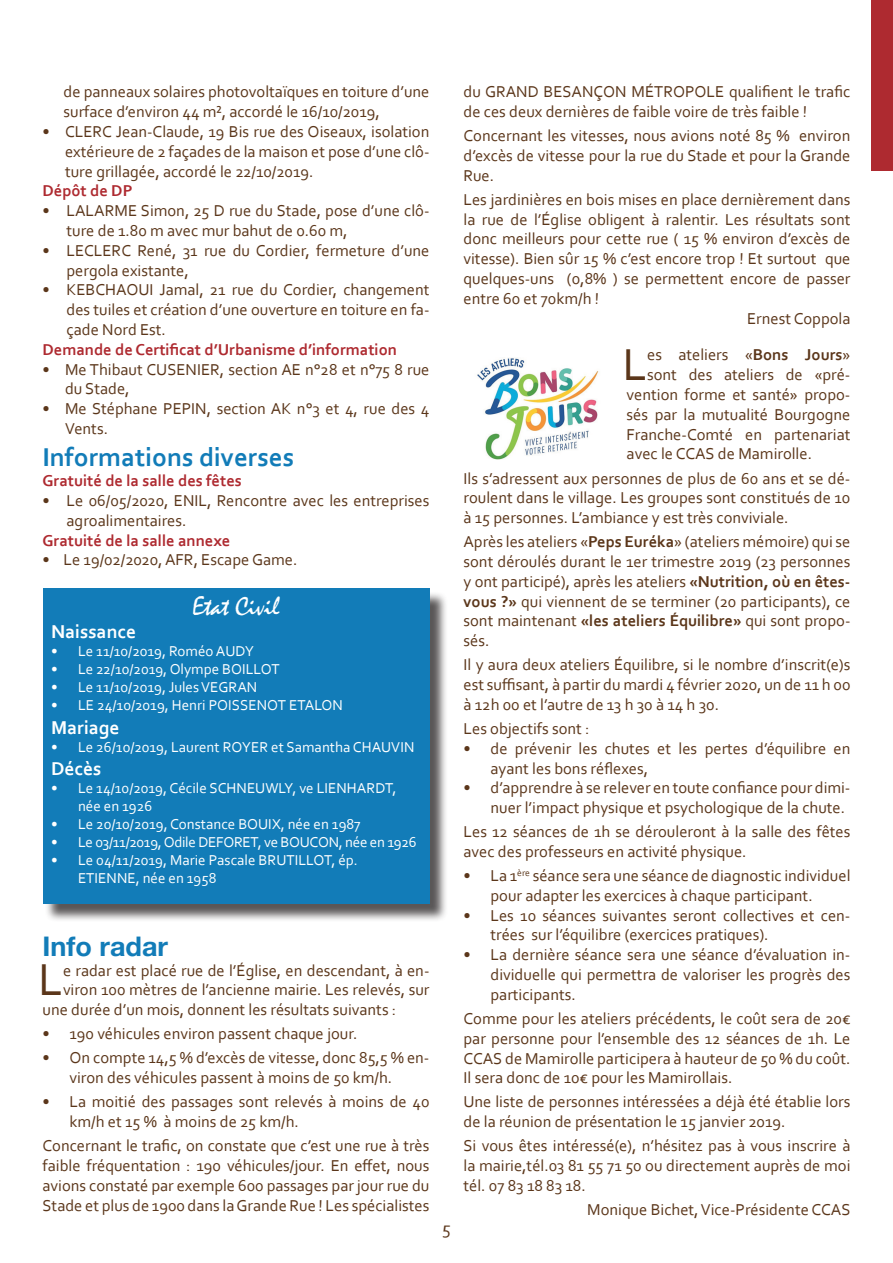
<style>
.page{position:relative;width:893px;height:1263px;background:#fff}
.page>*{position:absolute;margin:0;border:0;box-sizing:border-box;transform-origin:0 0}
.t1{font:46.8px "Corbel";color:#5b361a}
.t2{font:700 27px "Corbel";color:#127cb8}
.t3{font:27px "Mistral";color:#fff}
.t4{font:700 27px "Helvetica Neue";color:#127cb8}
.t5{font:700 19.5px "Corbel";color:#fff}
.t6{font:18px "Corbel";color:#5b361a}
.t7{font:16.5px/19.8px "Corbel";color:#5b361a}
.t8{font:700 16.5px "Corbel";color:#ae2a30}
.t9{font:15px/18px "Corbel";color:#fff}
.t10{font:15px "Corbel";letter-spacing:-.02em;color:#fff}
.s1{font-weight:700}
</style>
<div class="page">
<div style="left:45px;top:591px;width:403px;height:331px;background:#231f20;opacity:.75"></div>
<div style="left:43px;top:588px;width:386px;height:316px;background:#127cb8"></div>
<img style="left:477px;top:358px;width:122px;height:101px">
<div style="left:872px;top:0;width:21px;height:170px;background:#ae2a30"></div>
<p class="t7" style="left:64px;top:82px;width:367px">de panneaux solaires photovoltaïques en toiture d’une surface d’environ 44 m², accordé le 16/10/2019,</p>
<p class="t7" style="left:65px;top:121px;width:366px;text-align:justify;text-indent:-23px">• CLERC Jean-Claude, 19 Bis rue des Oiseaux, isolation extérieure de 2 façades de la maison et pose d’une clô&shy;ture grillagée, accordé le 22/10/2019.</p>
<p class="t8" style="left:43px;top:181px;width:92px">Dépôt de DP</p>
<p class="t7" style="left:67px;top:200px;width:364px;text-indent:-24px">• LALARME Simon, 25 D rue du Stade, pose d’une clô&shy;ture de 1.80 m avec mur bahut de 0.60 m,</p>
<p class="t7" style="left:67px;top:240px;width:364px;text-indent:-24px">• LECLERC René, 31 rue du Cordier, fermeture d’une pergola existante,</p>
<p class="t7" style="left:67px;top:280px;width:364px;text-align:justify;text-indent:-24px">• KEBCHAOUI Jamal, 21 rue du Cordier, changement des tuiles et création d’une ouverture en toiture en fa&shy;çade Nord Est.</p>
<p class="t8" style="left:43px;top:339px;width:356px">Demande de Certificat d’Urbanisme d’information</p>
<p class="t7" style="left:65px;top:359px;width:366px;text-indent:-23px">• Me Thibaut CUSENIER, section AE n°28 et n°75 8 rue du Stade,</p>
<p class="t7" style="left:65px;top:398px;width:366px;text-indent:-23px">• Me Stéphane PEPIN, section AK n°3 et 4, rue des 4<br>Vents.</p>
<h2 class="t2" style="left:43px;top:441px;width:253px">Informations diverses</h2>
<p class="t8" style="left:43px;top:470px;width:201px">Gratuité de la salle des fêtes</p>
<p class="t7" style="left:67px;top:490px;width:364px;text-indent:-24px">• Le 06/05/2020, ENIL, Rencontre avec les entreprises agroalimentaires.</p>
<p class="t8" style="left:43px;top:530px;width:189px">Gratuité de la salle annexe</p>
<p class="t7" style="left:43px;top:550px;width:256px">• Le 19/02/2020, AFR, Escape Game.</p>
<h2 class="t3" style="left:192px;top:591px;width:88px">Etat Civil</h2>
<p class="t5" style="left:51px;top:619px;width:87px">Naissance</p>
<p class="t9" style="left:51px;top:642px;width:205px">• Le 11/10/2019, Roméo AUDY</p>
<p class="t9" style="left:51px;top:660px;width:230px">• Le 22/10/2019, Olympe BOILLOT</p>
<p class="t9" style="left:51px;top:678px;width:208px">• Le 11/10/2019, Jules VEGRAN</p>
<p class="t9" style="left:51px;top:696px;width:293px">• LE 24/10/2019, Henri POISSENOT ETALON</p>
<p class="t5" style="left:51px;top:715px;width:70px">Mariage</p>
<p class="t9" style="left:51px;top:737px;width:365px">• Le 26/10/2019, Laurent ROYER et Samantha CHAUVIN</p>
<p class="t5" style="left:51px;top:756px;width:52px">Décès</p>
<p class="t9" style="left:78px;top:778px;width:320px;text-indent:-27px">• Le 14/10/2019, Cécile SCHNEUWLY, ve LIENHARDT, née en 1926</p>
<p class="t9" style="left:51px;top:814px;width:311px">• Le 20/10/2019, Constance BOUIX, née en 1987</p>
<p class="t10" style="left:51px;top:833px;width:367px">• Le 03/11/2019, Odile DEFORET, ve BOUCON, née en 1926</p>
<p class="t9" style="left:78px;top:850px;width:281px;text-indent:-27px">• Le 04/11/2019, Marie Pascale BRUTILLOT, ép.<br>ETIENNE, née en 1958</p>
<h2 class="t4" style="left:43px;top:925px;width:127px">Info radar</h2>
<h1 class="t1" style="left:39px;top:951px;width:26px">L</h1>
<p class="t7" style="left:63px;top:960px;width:368px">e radar est placé rue de l’Église, en descendant, à en-</p>
<p class="t7" style="left:63px;top:980px;width:368px">viron 100 mètres de l’ancienne mairie. Les relevés, sur</p>
<p class="t7" style="left:43px;top:999px;width:355px">une durée d’un mois, donnent les résultats suivants :</p>
<p class="t7" style="left:43px;top:1023px;width:316px">• 190 véhicules environ passent chaque jour.</p>
<p class="t7" style="left:70px;top:1047px;width:361px;text-indent:-27px">• On compte 14,5 % d’excès de vitesse, donc 85,5 % en&shy;viron des véhicules passent à moins de 50 km/h.</p>
<p class="t7" style="left:70px;top:1091px;width:361px;text-indent:-27px">• La moitié des passages sont relevés à moins de 40 km/h et 15 % à moins de 25 km/h.</p>
<p class="t7" style="left:43px;top:1135px;width:388px;text-align:justify">Concernant le trafic, on constate que c’est une rue à très faible fréquentation : 190 véhicules/jour. En effet, nous avions constaté par exemple 600 passages par jour rue du Stade et plus de 1900 dans la Grande Rue ! Les spécialistes</p>
<p class="t6" style="left:442px;top:1217px;width:10px">5</p>
<p class="t7" style="left:463px;top:82px;width:388px">du GRAND BESANÇON MÉTROPOLE qualifient le trafic de ces deux dernières de faible voire de très faible !</p>
<p class="t7" style="left:463px;top:125px;width:388px;text-align:justify">Concernant les vitesses, nous avions noté 85 % environ d’excès de vitesse pour la rue du Stade et pour la Grande Rue.</p>
<p class="t7" style="left:463px;top:189px;width:388px">Les jardinières en bois mises en place dernièrement dans</p>
<p class="t7" style="left:463px;top:209px;width:388px">la rue de l’Église obligent à ralentir. Les résultats sont</p>
<p class="t7" style="left:463px;top:229px;width:388px">donc meilleurs pour cette rue ( 15 % environ d’excès de</p>
<p class="t7" style="left:463px;top:248px;width:388px">vitesse). Bien sûr 15 % c’est encore trop ! Et surtout que</p>
<p class="t7" style="left:463px;top:268px;width:388px">quelques-uns (0,8% ) se permettent encore de passer</p>
<p class="t7" style="left:463px;top:288px;width:137px">entre 60 et 70km/h !</p>
<p class="t7" style="left:747px;top:308px;width:105px">Ernest Coppola</p>
<h1 class="t1" style="left:623px;top:336px;width:26px">L</h1>
<p class="t7" style="left:647px;top:345px;width:205px">es ateliers «<span class="s1">Bons Jours</span>»</p>
<p class="t7" style="left:647px;top:364px;width:205px">sont des ateliers de «pré-</p>
<p class="t7" style="left:627px;top:384px;width:225px">vention forme et santé» propo-</p>
<p class="t7" style="left:627px;top:404px;width:225px">sés par la mutualité Bourgogne</p>
<p class="t7" style="left:627px;top:424px;width:225px">Franche-Comté en partenariat</p>
<p class="t7" style="left:627px;top:444px;width:187px">avec le CCAS de Mamirolle.</p>
<p class="t7" style="left:463px;top:468px;width:388px;text-align:justify">Ils s’adressent aux personnes de plus de 60 ans et se dé&shy;roulent dans le village. Les groupes sont constitués de 10 à 15 personnes. L’ambiance y est très conviviale.</p>
<p class="t7" style="left:463px;top:531px;width:388px;text-align:justify">Après les ateliers «<span class="s1">Peps Euréka</span>» (ateliers mémoire) qui se sont déroulés durant le 1er trimestre 2019 (23 personnes y ont participé), après les ateliers <span class="s1">«Nutrition, où en êtes&shy;vous ?»</span> qui viennent de se terminer (20 participants), ce sont maintenant <span class="s1">«les ateliers Équilibre»</span> qui sont propo&shy;sés.</p>
<p class="t7" style="left:463px;top:654px;width:388px;text-align:justify">Il y aura deux ateliers Équilibre, si le nombre d’inscrit(e)s est suffisant, à partir du mardi 4 février 2020, un de 11 h 00 à 12h 00 et l’autre de 13 h 30 à 14 h 30.</p>
<p class="t7" style="left:463px;top:718px;width:128px">Les objectifs sont :</p>
<p class="t7" style="left:490px;top:738px;width:361px;text-indent:-27px">• de prévenir les chutes et les pertes d’équilibre en ayant les bons réflexes,</p>
<p class="t7" style="left:490px;top:777px;width:361px;text-indent:-27px">• d’apprendre à se relever en toute confiance pour dimi&shy;nuer l’impact physique et psychologique de la chute.</p>
<p class="t7" style="left:463px;top:821px;width:388px">Les 12 séances de 1h se dérouleront à la salle des fêtes avec des professeurs en activité physique.</p>
<p class="t7" style="left:490px;top:865px;width:361px;text-indent:-27px">• La 1<sup>ère</sup> séance sera une séance de diagnostic individuel pour adapter les exercices à chaque participant.</p>
<p class="t7" style="left:490px;top:905px;width:361px;text-indent:-27px">• Les 10 séances suivantes seront collectives et cen&shy;trées sur l’équilibre (exercices pratiques).</p>
<p class="t7" style="left:490px;top:944px;width:361px;text-align:justify;text-indent:-27px">• La dernière séance sera une séance d’évaluation in&shy;dividuelle qui permettra de valoriser les progrès des participants.</p>
<p class="t7" style="left:463px;top:1008px;width:388px;text-align:justify">Comme pour les ateliers précédents, le coût sera de 20€ par personne pour l’ensemble des 12 séances de 1h. Le CCAS de Mamirolle participera à hauteur de 50 % du coût.<br>Il sera donc de 10€ pour les Mamirollais.</p>
<p class="t7" style="left:463px;top:1091px;width:388px">Une liste de personnes intéressées a déjà été établie lors de la réunion de présentation le 15 janvier 2019.</p>
<p class="t7" style="left:463px;top:1135px;width:388px;text-align:justify">Si vous êtes intéressé(e), n’hésitez pas à vous inscrire à la mairie,tél.03 81 55 71 50 ou directement auprès de moi tél. 07 83 18 83 18.</p>
<p class="t7" style="left:587px;top:1199px;width:265px">Monique Bichet, Vice-Présidente CCAS</p>
</div>
